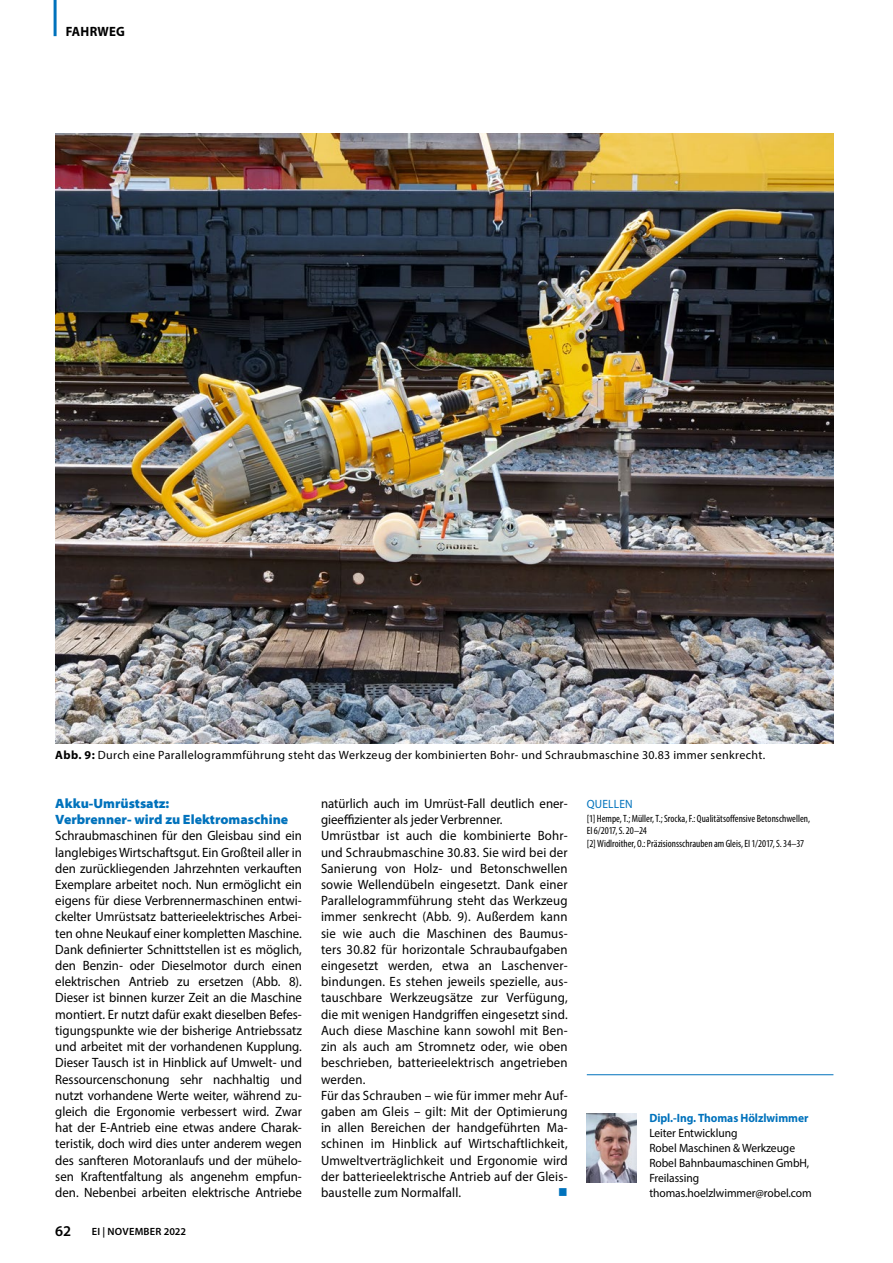
<style>
.page{position:relative;width:893px;height:1263px;background:#fff}
.page>*{position:absolute;margin:0;border:0;box-sizing:border-box;transform-origin:0 0}
.t1{font:600 15px "Myriad Pro";color:#000}
.t2{font:13.5px/16.2px "Myriad Pro";letter-spacing:.015em;color:#000;text-align:justify;scale:.95 1}
.t3{font:900 semi-expanded 13.5px/16.2px "Myriad Pro";color:#0072bc;scale:.95 1}
.t4{font:700 13.5px "Myriad Pro";letter-spacing:.02em;color:#000;scale:.95 1}
.t5{font:13.5px "Wingdings";color:#0072bc;scale:.95 1}
.t6{font:12px "Myriad Pro";letter-spacing:.025em;color:#000}
.t7{font:12px/15px "Myriad Pro";letter-spacing:.005em;color:#000;scale:.96 1}
.t8{font:700 12px "Myriad Pro";letter-spacing:-.005em;color:#0072bc;scale:.96 1}
.t9{font:12px "Myriad Pro";color:#0072bc;scale:.95 1}
.t10{font:condensed 10.5px/11.2px "Myriad Pro";color:#000}
.t11{font:600 10.5px "Myriad Pro";letter-spacing:.02em;color:#000}
.s1{font-weight:700}
</style>
<div class="page">
<hr style="left:54px;top:0;width:3px;height:36px;background:#0072bc">
<img style="left:587px;top:1114px;width:50px;height:69px">
<hr style="left:587px;top:1074px;width:246px;height:1px;background:#0072bc">
<img style="left:55px;top:134px;width:778px;height:609px">
<p class="t4" style="left:66px;top:23px;width:64px">Fahrweg</p>
<p class="t6" style="left:55px;top:748px;width:712px"><span class="s1">Abb. 9:</span> Durch eine Parallelogrammführung steht das Werkzeug der kombinierten Bohr- und Schraubmaschine 30.83 immer senkrecht.</p>
<p class="t3" style="left:55px;top:795px;width:247px">Akku-Umrüstsatz:<br>Verbrenner- wird zu Elektromaschine</p>
<p class="t2" style="left:55px;top:828px;width:261px">Schraubmaschinen für den Gleisbau sind ein langlebiges Wirtschaftsgut. Ein Großteil aller in den zurückliegenden Jahrzehnten verkauften Exemplare arbeitet noch. Nun ermöglicht ein eigens für diese Verbrennermaschinen entwi&shy;ckelter Umrüstsatz batterieelektrisches Arbei&shy;ten ohne Neukauf einer kompletten Maschine.<br>Dank definierter Schnittstellen ist es möglich, den Benzin- oder Dieselmotor durch einen elektrischen Antrieb zu ersetzen (Abb. 8).<br>Dieser ist binnen kurzer Zeit an die Maschine montiert. Er nutzt dafür exakt dieselben Befes&shy;tigungspunkte wie der bisherige Antriebssatz und arbeitet mit der vorhandenen Kupplung.<br>Dieser Tausch ist in Hinblick auf Umwelt- und Ressourcenschonung sehr nachhaltig und nutzt vorhandene Werte weiter, während zu&shy;gleich die Ergonomie verbessert wird. Zwar hat der E-Antrieb eine etwas andere Charak&shy;teristik, doch wird dies unter anderem wegen des sanfteren Motoranlaufs und der mühelo&shy;sen Kraftentfaltung als angenehm empfun&shy;den. Nebenbei arbeiten elektrische Antriebe</p>
<p class="t1" style="left:55px;top:1221px;width:18px">62</p>
<p class="t11" style="left:92px;top:1225px;width:96px">EI | NOVEMBER 2022</p>
<p class="t2" style="left:321px;top:795px;width:261px;text-align:left">natürlich auch im Umrüst-Fall deutlich ener&shy;gieeffizienter als jeder Verbrenner.<br>Umrüstbar ist auch die kombinierte Bohr&shy;und Schraubmaschine 30.83. Sie wird bei der Sanierung von Holz- und Betonschwellen sowie Wellendübeln eingesetzt. Dank einer Parallelogrammführung steht das Werkzeug immer senkrecht (Abb. 9). Außerdem kann sie wie auch die Maschinen des Baumus&shy;ters 30.82 für horizontale Schraubaufgaben eingesetzt werden, etwa an Laschenver&shy;bindungen. Es stehen jeweils spezielle, aus&shy;tauschbare Werkzeugsätze zur Verfügung, die mit wenigen Handgriffen eingesetzt sind.<br>Auch diese Maschine kann sowohl mit Ben&shy;zin als auch am Stromnetz oder, wie oben beschrieben, batterieelektrisch angetrieben werden.<br>Für das Schrauben – wie für immer mehr Auf&shy;gaben am Gleis – gilt: Mit der Optimierung in allen Bereichen der handgeführten Ma&shy;schinen im Hinblick auf Wirtschaftlichkeit, Umweltverträglichkeit und Ergonomie wird der batterieelektrische Antrieb auf der Gleis&shy;baustelle zum Normalfall.</p>
<p class="t5" style="left:558px;top:1185px;width:12px">■</p>
<p class="t9" style="left:587px;top:797px;width:16px">Quellen</p>
<p class="t10" style="left:587px;top:813px;width:225px">[1] Hempe, T.; Müller, T.; Srocka, F.: Qualitätsoffensive Betonschwellen,<br>EI 6/2017, S. 20–24</p>
<p class="t10" style="left:587px;top:838px;width:219px">[2] Widlroither, O.: Präzisionsschrauben am Gleis, EI 1/2017, S. 34–37</p>
<p class="t8" style="left:649px;top:1110px;width:167px">Dipl.-Ing. Thomas Hölzlwimmer</p>
<p class="t7" style="left:649px;top:1125px;width:171px">Leiter Entwicklung<br>Robel Maschinen &amp; Werkzeuge<br>Robel Bahnbaumaschinen GmbH,<br>Freilassing thomas.hoelzlwimmer@robel.com</p>
</div>
